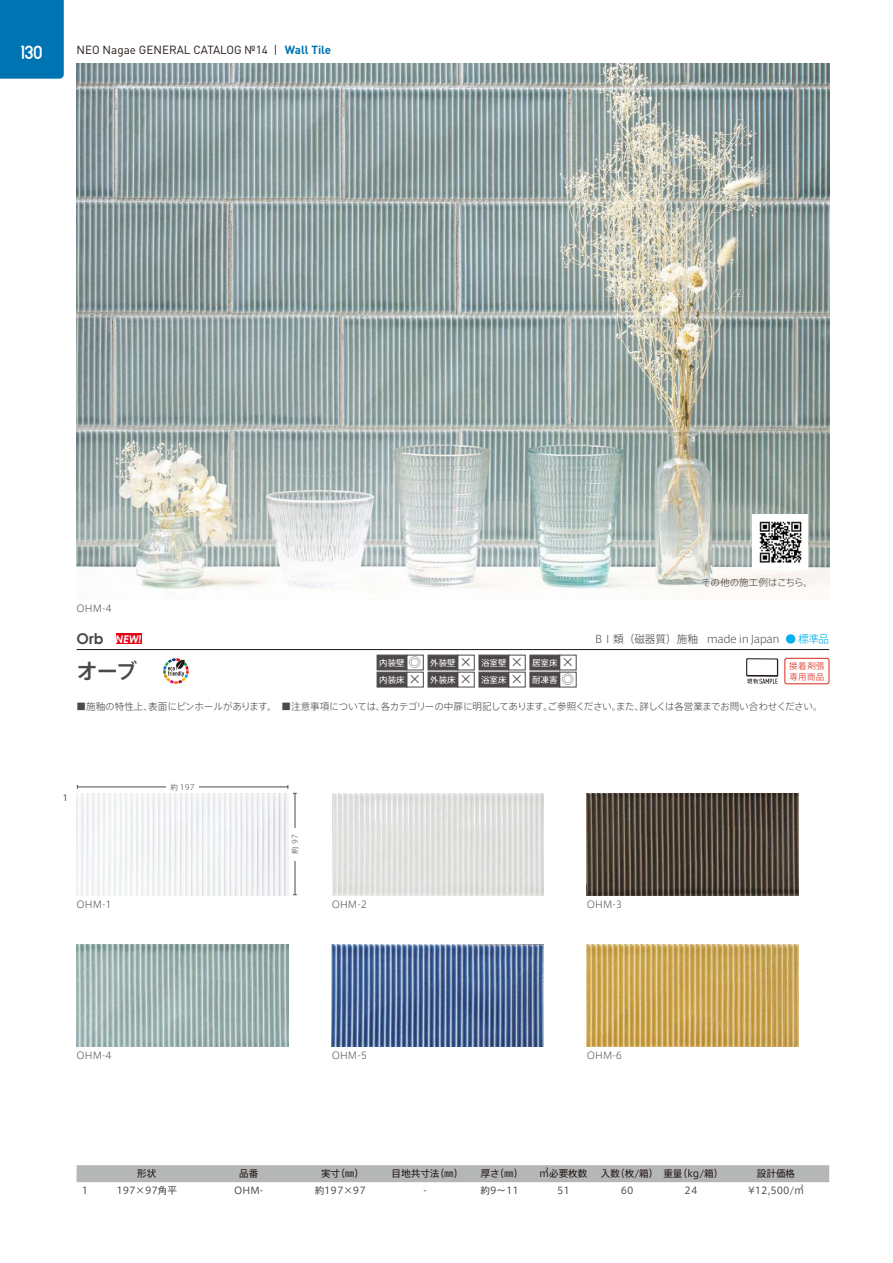
<style>
.page{position:relative;width:893px;height:1263px;background:#fff}
.page>*{position:absolute;margin:0;border:0;box-sizing:border-box;transform-origin:0 0}
.t1{font:500 21.3px "Axis Std";color:#4c4948}
.t2{font:19.2px "Arciform";color:#fff}
.t3{font:700 14.85px "Century Gothic";color:#4c4948}
.t4{font:11.7px "DIN Pro";color:#221815}
.t5{font:300 10.65px "Axis Std";letter-spacing:-.04em;color:#4c4948}
.t6{font:italic 700 10.65px "Century Gothic";color:#fff}
.t7{font:300 9.6px "Axis Std";letter-spacing:-.03em;color:#4c4948}
.t8{font:300 9.6px "Axis Std";letter-spacing:-.01em;color:#4c4948}
.t9{font:9.6px "Axis Std";color:#221815}
.t10{font:9.6px "Axis Std";color:#4c4948}
.t11{font:8.55px/17.1px "Axis Std";color:#fff}
.t12{font:300 8.55px/10.6px "Axis Std";letter-spacing:.045em;color:#d92817}
.t13{font:8.55px "Axis Std";color:#4c4948}
.t14{font:300 7.5px "Axis Std";color:#4c4948}
.s1{font-weight:700;color:#0074b3}
.s2{font-size:12.75px;color:#4c4948}
.s3{color:#00afec}
</style>
<div class="page">
<div style="left:746px;top:658px;width:32px;height:18px;border:1px solid #221815"></div>
<svg style="left:747px;top:679px;width:30px;height:5px"></svg>
<img style="left:77px;top:64px;width:752px;height:535px">
<div style="left:377px;top:655px;width:30px;height:15px;background:#4c4948"></div>
<div style="left:428px;top:655px;width:30px;height:15px;background:#4c4948"></div>
<div style="left:479px;top:655px;width:30px;height:15px;background:#4c4948"></div>
<div style="left:377px;top:672px;width:30px;height:15px;background:#4c4948"></div>
<div style="left:428px;top:672px;width:30px;height:15px;background:#4c4948"></div>
<div style="left:479px;top:672px;width:30px;height:15px;background:#4c4948"></div>
<div style="left:530px;top:655px;width:30px;height:15px;background:#4c4948"></div>
<div style="left:530px;top:672px;width:30px;height:15px;background:#4c4948"></div>
<hr style="left:77px;top:649px;width:752px;height:1px;background:#221815">
<img style="left:753px;top:514px;width:55px;height:56px">
<hr style="left:77px;top:787px;width:211px;height:1px;background:#4c4948">
<div style="left:166px;top:781px;width:33px;height:12px;background:#fff"></div>
<hr style="left:295px;top:793px;width:1px;height:102px;background:#4c4948">
<div style="left:289px;top:828px;width:12px;height:32px;background:#fff"></div>
<div style="left:77px;top:1165px;width:752px;height:17px;background:#b5b6b6"></div>
<svg style="left:163px;top:658px;width:26px;height:26px"></svg>
<div style="left:116px;top:634px;width:26px;height:10px;background:#e60012"></div>
<div style="left:785px;top:658px;width:44px;height:26px;border:1px solid #d92817;border-radius:2px"></div>
<img style="left:77px;top:793px;width:211px;height:102px">
<img style="left:77px;top:944px;width:211px;height:102px">
<img style="left:332px;top:793px;width:211px;height:102px">
<img style="left:332px;top:944px;width:211px;height:102px">
<img style="left:587px;top:793px;width:212px;height:102px">
<img style="left:587px;top:944px;width:212px;height:102px">
<div style="left:0;top:0;width:64px;height:79px;background:#0074b3"></div>
<h2 class="t2" style="left:21px;top:40px;width:23px">130</h2>
<p class="t4" style="left:77px;top:42px;width:256px">NEO Nagae GENERAL CATALOG №14 | <span class="s1">Wall Tile</span></p>
<p class="t8" style="left:77px;top:602px;width:37px">OHM-4</p>
<h3 class="t3" style="left:77px;top:629px;width:29px">Orb</h3>
<h1 class="t1" style="left:77px;top:655px;width:62px">オーブ</h1>
<p class="t6" style="left:116px;top:632px;width:27px">NEW!</p>
<p class="t11" style="left:379px;top:653px;width:146px">内装壁 <span class="s2">◎</span> 外装壁 <span class="s2">×</span> 浴室壁 <span class="s2">×</span>内装床 <span class="s2">×</span> 外装床 <span class="s2">×</span> 浴室床 <span class="s2">×</span></p>
<p class="t11" style="left:532px;top:653px;width:44px">居室床 <span class="s2">×</span>耐凍害 <span class="s2">◎</span></p>
<p class="t8" style="left:701px;top:575px;width:113px">その他の施工例はこちら。</p>
<p class="t5" style="left:595px;top:631px;width:235px">BⅠ類（磁器質）施釉 made in Japan <span class="s3">● 標準品</span></p>
<p class="t12" style="left:789px;top:660px;width:37px">接着剤張専用商品</p>
<p class="t7" style="left:77px;top:699px;width:752px">■施釉の特性上、表面にピンホールがあります。　■注意事項については、各カテゴリーの中扉に明記してあります。ご参照ください。また、詳しくは各営業までお問い合わせください。　</p>
<p class="t13" style="left:62px;top:791px;width:7px">1</p>
<p class="t8" style="left:77px;top:897px;width:37px">OHM-1</p>
<p class="t14" style="left:171px;top:781px;width:25px">約 197</p>
<p class="t14" style="left:289px;top:853px;width:21px;rotate:-90deg">約 97</p>
<p class="t8" style="left:332px;top:897px;width:37px">OHM-2</p>
<p class="t8" style="left:587px;top:897px;width:37px">OHM-3</p>
<p class="t8" style="left:77px;top:1048px;width:37px">OHM-4</p>
<p class="t8" style="left:332px;top:1048px;width:37px">OHM-5</p>
<p class="t8" style="left:587px;top:1048px;width:37px">OHM-6</p>
<p class="t9" style="left:137px;top:1166px;width:21px">形状</p>
<p class="t9" style="left:239px;top:1166px;width:21px">品番</p>
<p class="t9" style="left:321px;top:1166px;width:45px">実寸（㎜）</p>
<p class="t9" style="left:392px;top:1166px;width:73px">目地共寸法（㎜）</p>
<p class="t9" style="left:481px;top:1166px;width:44px">厚さ（㎜）</p>
<p class="t9" style="left:539px;top:1166px;width:49px">㎡必要枚数</p>
<p class="t9" style="left:601px;top:1166px;width:124px">入数（枚/箱）重量（kg/箱）</p>
<p class="t9" style="left:757px;top:1166px;width:40px">設計価格</p>
<p class="t10" style="left:82px;top:1183px;width:8px">1</p>
<p class="t10" style="left:116px;top:1183px;width:62px">197×97角平</p>
<p class="t10" style="left:234px;top:1183px;width:30px">OHM-</p>
<p class="t10" style="left:315px;top:1183px;width:53px">約197×97</p>
<p class="t10" style="left:424px;top:1183px;width:5px">-</p>
<p class="t10" style="left:480px;top:1183px;width:40px">約9〜 11</p>
<p class="t10" style="left:557px;top:1183px;width:14px">51</p>
<p class="t10" style="left:621px;top:1183px;width:14px">60</p>
<p class="t10" style="left:685px;top:1183px;width:14px">24</p>
<p class="t10" style="left:748px;top:1183px;width:57px">¥12,500/㎡</p>
</div>
